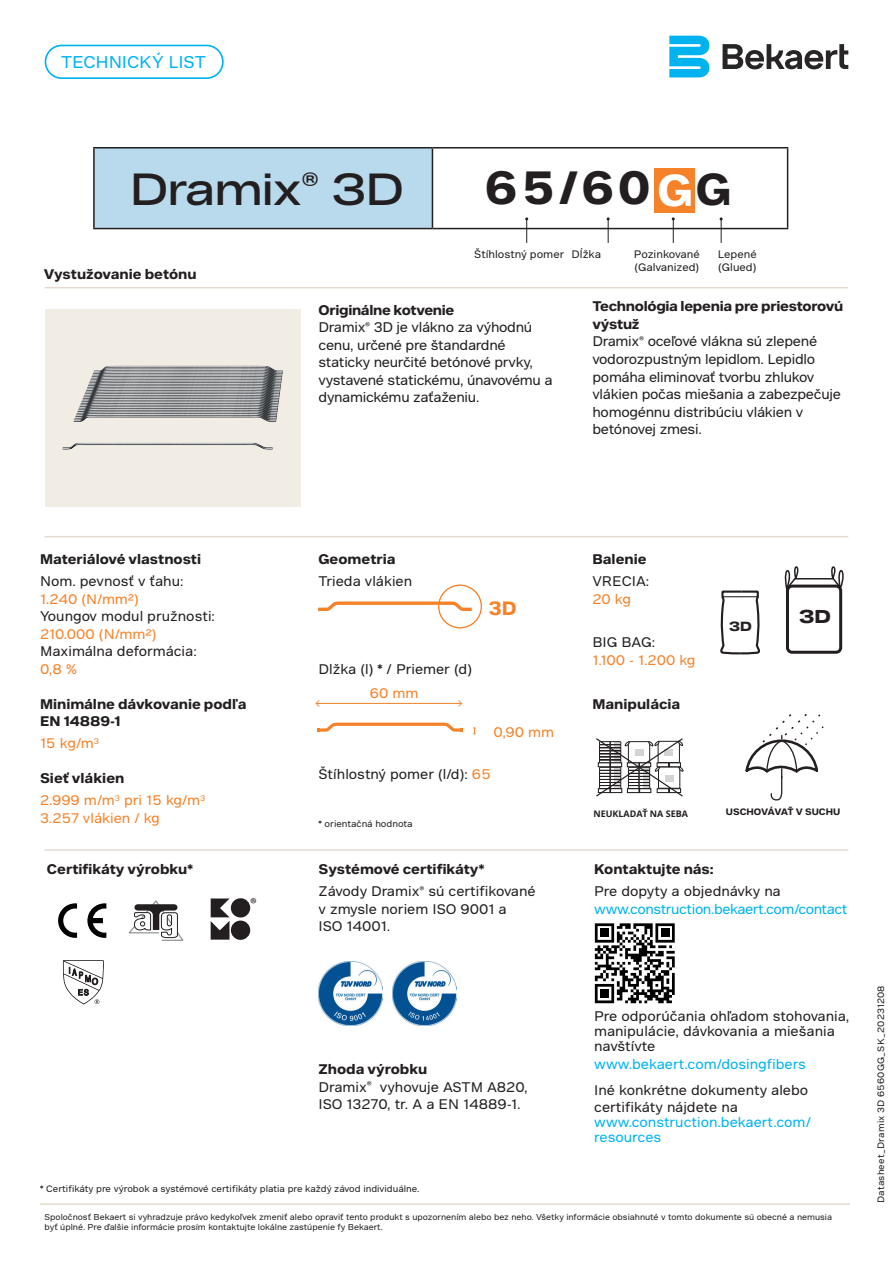
<style>
.page{position:relative;width:893px;height:1263px;background:#fff}
.page>*{position:absolute;margin:0;border:0;box-sizing:border-box;transform-origin:0 0}
.t1{font:700 45px "Bekaert Text";color:#231f20}
.MA_Productname{font:43.5px "Bekaert Headline";color:#231f20}
.t2{font:700 18.6px "Bekaert Text";color:#f58229}
.t3{font:700 18px "Bekaert Headline";color:#231f20}
.MA_Benefit{font:16.5px "Bekaert Text";letter-spacing:-.01em;color:#00b3ef}
.t4{font:15.9px "Myriad Pro";color:#231f20}
.MA_Body{font:13.5px/17.5px "Bekaert Text";color:#231f20}
.MA_Body-2{font:13.5px/17.5px "Bekaert Text";letter-spacing:-.02em;color:#231f20}
.MA_Body-3{font:700 13.5px/17.5px "Bekaert Text";color:#231f20}
.MA_Body-4{font:13.5px/17.5px "Bekaert Text";color:#f58229}
.MA_Body-5{font:13.5px/15px "Bekaert Text";color:#00b3ef}
.MA_Body-6{font:13.5px "Bekaert Text";letter-spacing:-.03em;color:#00b3ef}
.t5{font:700 12.9px "Bekaert Headline";color:#231f20}
.MA_Body-7{font:10.5px "Bekaert Text";color:#231f20}
.MA_Legal_text{font:9px "Bekaert Text";color:#231f20}
.MA_Legal_text-2{font:9px "Bekaert Text";letter-spacing:.025em;color:#231f20}
.t6{font:700 9px "Bekaert Text";color:#231f20}
.t7{font:700 9px "Noto Sans";color:#231f20}
.MA_Legal_text-3{font:8.25px/10.5px "Bekaert Text";color:#231f20}
.s1{font-size:43.2px;color:#fff}
.s2{font-size:43.2px}
.s3{font-weight:700}
.s4{color:#f58229}
.s5{color:#231f20}
</style>
<div class="page">
<div style="left:93px;top:147px;width:339px;height:82px;background:#b8daec"></div>
<hr style="left:93px;top:147px;width:339px;height:1px;background:#231f20">
<hr style="left:93px;top:148px;width:2px;height:80px;background:#231f20">
<hr style="left:432px;top:147px;width:356px;height:1px;background:#231f20">
<hr style="left:432px;top:148px;width:1px;height:80px;background:#231f20">
<hr style="left:787px;top:148px;width:1px;height:80px;background:#231f20">
<hr style="left:93px;top:228px;width:339px;height:1px;background:#231f20">
<hr style="left:432px;top:228px;width:356px;height:1px;background:#231f20">
<svg style="left:525px;top:217px;width:3px;height:26px"></svg>
<svg style="left:607px;top:217px;width:3px;height:26px"></svg>
<svg style="left:672px;top:217px;width:3px;height:26px"></svg>
<svg style="left:720px;top:217px;width:3px;height:26px"></svg>
<hr style="left:45px;top:287px;width:803px;height:1px;background:#e3dcce">
<hr style="left:45px;top:536px;width:803px;height:1px;background:#e3dcce">
<hr style="left:45px;top:849px;width:803px;height:2px;background:#e3dcce">
<hr style="left:40px;top:1203px;width:810px;height:2px;background:#e3dcce">
<hr style="left:316px;top:703px;width:145px;height:1px;background:#f58229">
<svg style="left:315px;top:700px;width:5px;height:7px"></svg>
<svg style="left:458px;top:700px;width:4px;height:7px"></svg>
<svg style="left:473px;top:727px;width:3px;height:8px"></svg>
<svg style="left:317px;top:723px;width:146px;height:9px"></svg>
<img style="left:392px;top:961px;width:64px;height:65px">
<img style="left:319px;top:961px;width:64px;height:65px">
<img style="left:45px;top:309px;width:256px;height:197px">
<div style="left:655px;top:168px;width:40px;height:44px;background:#f58229"></div>
<svg style="left:720px;top:590px;width:40px;height:65px"></svg>
<hr style="left:723px;top:596px;width:34px;height:1px;background:#231f20">
<div style="left:45px;top:45px;width:179px;height:34px;border:2px solid #00b3ef;border-radius:16px"></div>
<div style="left:786px;top:585px;width:56px;height:69px;border:3px solid #231f20;border-radius:5px"></div>
<hr style="left:795px;top:578px;width:38px;height:1px;background:#231f20">
<svg style="left:784px;top:566px;width:18px;height:24px"></svg>
<svg style="left:829px;top:566px;width:15px;height:24px"></svg>
<svg style="left:58px;top:903px;width:19px;height:35px"></svg>
<svg style="left:87px;top:903px;width:19px;height:35px"></svg>
<svg style="left:128px;top:900px;width:56px;height:41px"></svg>
<svg style="left:211px;top:898px;width:39px;height:42px"></svg>
<svg style="left:63px;top:960px;width:41px;height:44px"></svg>
<svg style="left:318px;top:601px;width:154px;height:10px"></svg>
<div style="left:438px;top:584px;width:44px;height:44px;border:1px solid #f58229;border-radius:50%"></div>
<svg style="left:745px;top:714px;width:78px;height:86px"></svg>
<svg style="left:596px;top:738px;width:88px;height:59px"></svg>
<svg style="left:595px;top:923px;width:80px;height:80px"></svg>
<div style="left:600px;top:989px;width:9px;height:9px;background:#000"></div>
<svg style="left:723px;top:44px;width:125px;height:25px"></svg>
<svg style="left:669px;top:36px;width:40px;height:41px;background:#32c2f2"></svg>
<p class="MA_Benefit" style="left:61px;top:52px;width:146px">TECHNICKÝ LIST</p>
<p class="MA_Productname" style="left:130px;top:163px;width:276px">Dramix<sup>®</sup> 3D</p>
<p class="MA_Body-3" style="left:44px;top:266px;width:154px">Vystužovanie betónu</p>
<p class="t1" style="left:485px;top:159px;width:248px">65/60<span class="s1">G</span><span class="s2">G</span></p>
<p class="MA_Body-7" style="left:474px;top:248px;width:91px">Štíhlostný pomer</p>
<p class="MA_Body-7" style="left:572px;top:248px;width:31px">Dĺžka</p>
<p class="MA_Body-7" style="left:634px;top:248px;width:67px">Pozinkované</p>
<p class="MA_Body-7" style="left:634px;top:260px;width:66px">(Galvanized)</p>
<p class="MA_Body-7" style="left:718px;top:248px;width:40px">Lepené</p>
<p class="MA_Body-7" style="left:718px;top:260px;width:40px">(Glued)</p>
<p class="MA_Body-2" style="left:319px;top:301px;width:236px"><span class="s3">Originálne kotvenie<br></span>Dramix<sup>®</sup> 3D je vlákno za výhodnú cenu, určené pre štandardné staticky neurčité betónové prvky, vystavené statickému, únavovému a dynamickému zaťaženiu.</p>
<p class="MA_Body-2" style="left:592px;top:298px;width:252px"><span class="s3">Technológia lepenia pre priestorovú výstuž<br></span>Dramix<sup>®</sup> oceľové vlákna sú zlepené vodorozpustným lepidlom. Lepidlo pomáha eliminovať tvorbu zhlukov vlákien počas miešania a zabezpečuje homogénnu distribúciu vlákien v betónovej zmesi.</p>
<p class="MA_Body-3" style="left:40px;top:551px;width:163px">Materiálové vlastnosti</p>
<p class="MA_Body" style="left:40px;top:572px;width:145px">Nom. pevnosť v ťahu:<br><span class="s4">1.240 (N/mm²)</span></p>
<p class="MA_Body" style="left:40px;top:607px;width:177px">Youngov modul pružnosti:<br><span class="s4">210.000 (N/mm²)</span></p>
<p class="MA_Body" style="left:40px;top:642px;width:158px">Maximálna deformácia:<br><span class="s4">0,8 %</span></p>
<p class="MA_Body-3" style="left:40px;top:695px;width:208px">Minimálne dávkovanie podľa<br>EN 14889-1</p>
<p class="MA_Body-4" style="left:40px;top:734px;width:60px">15 kg/m<sup>3</sup></p>
<p class="MA_Body-3" style="left:40px;top:770px;width:86px">Sieť vlákien</p>
<p class="MA_Body-4" style="left:40px;top:791px;width:167px">2.999 m/m<sup>3</sup> pri 15 kg/m<sup>3</sup></p>
<p class="MA_Body-4" style="left:40px;top:809px;width:121px">3.257 vlákien / kg</p>
<p class="MA_Body-3" style="left:47px;top:861px;width:148px">Certifikáty výrobku*</p>
<p class="t4" style="left:250px;top:894px;width:8px">®</p>
<p class="MA_Body-3" style="left:319px;top:551px;width:79px">Geometria</p>
<p class="MA_Body" style="left:319px;top:572px;width:95px">Trieda vlákien</p>
<p class="t2" style="left:488px;top:596px;width:30px">3D</p>
<p class="MA_Body" style="left:319px;top:660px;width:155px">Dlžka (l) * / Priemer (d)</p>
<p class="MA_Body-4" style="left:370px;top:685px;width:50px">60 mm</p>
<p class="MA_Body-4" style="left:494px;top:724px;width:62px">0,90 mm</p>
<p class="MA_Body" style="left:319px;top:765px;width:174px">Štíhlostný pomer (l/d): <span class="s4">65</span></p>
<p class="MA_Legal_text" style="left:319px;top:818px;width:96px">* orientačná hodnota</p>
<p class="MA_Body-3" style="left:319px;top:861px;width:167px">Systémové certifikáty*</p>
<p class="MA_Body" style="left:319px;top:882px;width:219px">Závody Dramix<sup>®</sup> sú certifikované v zmysle noriem ISO 9001 a<br>ISO 14001.</p>
<p class="MA_Body-3" style="left:319px;top:1061px;width:110px">Zhoda výrobku</p>
<p class="MA_Body" style="left:319px;top:1078px;width:211px">Dramix<sup>®</sup> vyhovuje ASTM A820,<br>ISO 13270, tr. A a EN 14889-1.</p>
<p class="MA_Legal_text" style="left:40px;top:1183px;width:381px">* Certifikáty pre výrobok a systémové certifikáty platia pre každý závod individuálne.</p>
<p class="MA_Body-3" style="left:592px;top:551px;width:56px">Balenie</p>
<p class="MA_Body" style="left:592px;top:572px;width:58px">VRECIA:<br><span class="s4">20 kg</span></p>
<p class="MA_Body-4" style="left:592px;top:633px;width:104px"><span class="s5">BIG BAG:<br></span>1.100 - 1.200 kg</p>
<p class="MA_Body-3" style="left:592px;top:695px;width:89px">Manipulácia</p>
<p class="t5" style="left:729px;top:618px;width:24px">3D</p>
<p class="t3" style="left:799px;top:604px;width:33px">3D</p>
<p class="t7" style="left:593px;top:807px;width:96px">NEUKLADAŤ NA SEBA</p>
<p class="t6" style="left:726px;top:805px;width:116px">USCHOVÁVAŤ V SUCHU</p>
<p class="MA_Body-3" style="left:594px;top:861px;width:121px">Kontaktujte nás:</p>
<p class="MA_Body" style="left:594px;top:882px;width:188px">Pre dopyty a objednávky na</p>
<p class="MA_Body-6" style="left:594px;top:900px;width:255px">www.construction.bekaert.com/contact</p>
<p class="MA_Body" style="left:594px;top:1009px;width:257px;line-height:15px">Pre odporúčania ohľadom stohovania, manipulácie, dávkovania a miešania navštívte</p>
<p class="MA_Body-5" style="left:594px;top:1056px;width:213px">www.bekaert.com/dosingfibers</p>
<p class="MA_Body" style="left:594px;top:1081px;width:215px">Iné konkrétne dokumenty alebo certifikáty nájdete na</p>
<p class="MA_Body-5" style="left:594px;top:1115px;width:218px">www.construction.bekaert.com/ resources</p>
<p class="MA_Legal_text-3" style="left:45px;top:1211px;width:789px">Spoločnosť Bekaert si vyhradzuje právo kedykoľvek zmeniť alebo opraviť tento produkt s upozornením alebo bez neho. Všetky informácie obsiahnuté v tomto dokumente sú obecné a nemusia byť úplné. Pre ďalšie informácie prosím kontaktujte lokálne zastúpenie fy Bekaert.</p>
<p class="MA_Legal_text-2" style="left:875px;top:1203px;width:219px;rotate:-90deg">Datasheet_Dramix 3D 6560GG_SK_20231208</p>
</div>
